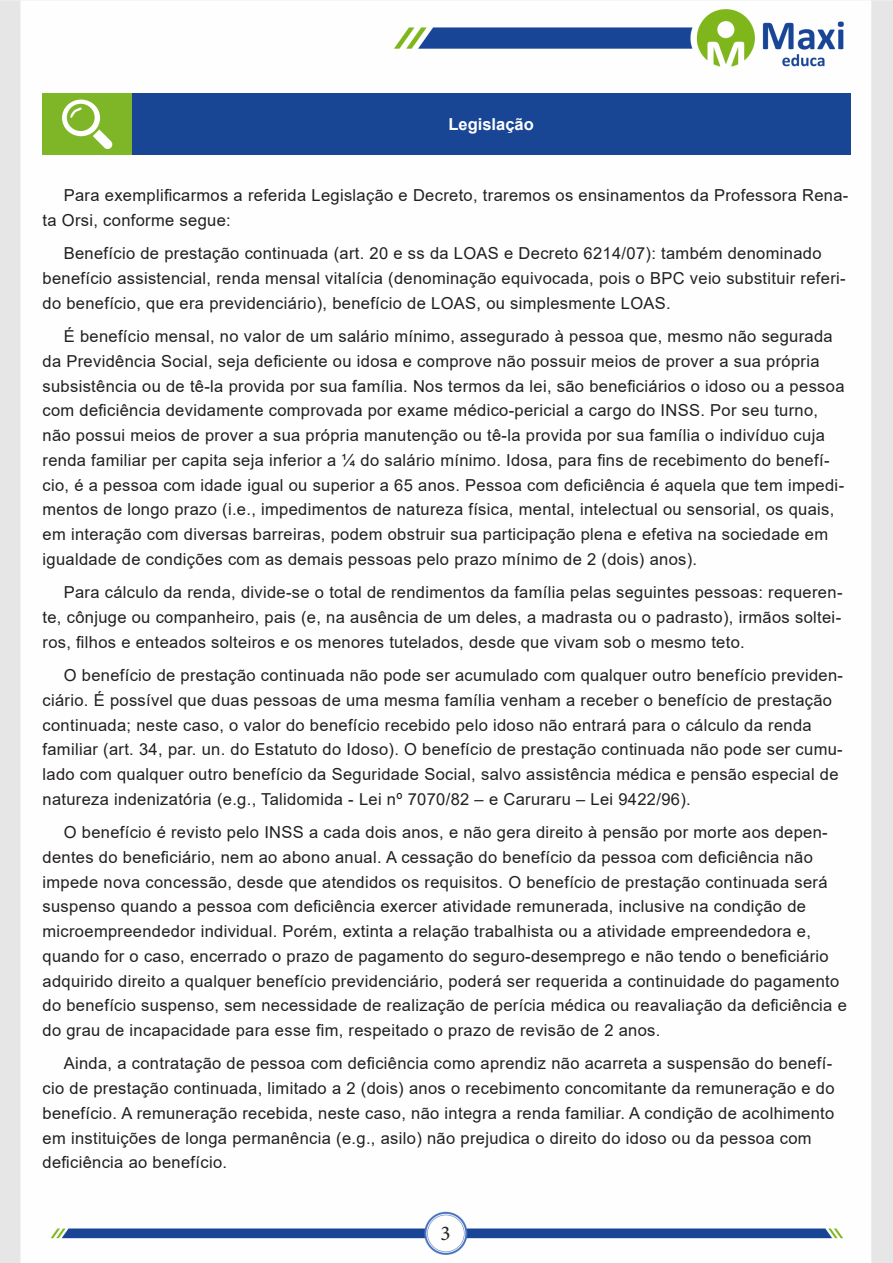
<style>
.page{position:relative;width:893px;height:1263px;background:#fff}
.page>*{position:absolute;margin:0;border:0;box-sizing:border-box;transform-origin:0 0}
.t1{font:21px "Minion Pro";color:#231f20}
.APOSTILA{font:16.5px/24.8px "Arial";letter-spacing:.02em;color:#231f20}
.Titulo_de_Caixa{font:700 16.5px "Arial";color:#fff}
</style>
<div class="page">
<img style="left:0;top:0;width:893px;height:1263px">
<div style="left:43px;top:94px;width:89px;height:61px;background:#7fb628"></div>
<div style="left:132px;top:94px;width:718px;height:61px;background:#184695"></div>
<svg style="left:62px;top:100px;width:51px;height:49px"></svg>
<p class="Titulo_de_Caixa" style="left:448px;top:113px;width:87px">Legislação</p>
<p class="APOSTILA" style="left:43px;top:183px;width:807px;text-indent:21px">Para exemplificarmos a referida Legislação e Decreto, traremos os ensinamentos da Professora Rena&shy;ta Orsi, conforme segue:</p>
<p class="APOSTILA" style="left:43px;top:241px;width:805px;text-indent:21px">Benefício de prestação continuada (art. 20 e ss da LOAS e Decreto 6214/07): também denominado benefício assistencial, renda mensal vitalícia (denominação equivocada, pois o BPC veio substituir referi&shy;do benefício, que era previdenciário), benefício de LOAS, ou simplesmente LOAS.</p>
<p class="APOSTILA" style="left:43px;top:324px;width:803px;text-indent:21px">É benefício mensal, no valor de um salário mínimo, assegurado à pessoa que, mesmo não segurada da Previdência Social, seja deficiente ou idosa e comprove não possuir meios de prover a sua própria subsistência ou de tê-la provida por sua família. Nos termos da lei, são beneficiários o idoso ou a pessoa com deficiência devidamente comprovada por exame médico-pericial a cargo do INSS. Por seu turno, não possui meios de prover a sua própria manutenção ou tê-la provida por sua família o indivíduo cuja renda familiar per capita seja inferior a ¼ do salário mínimo. Idosa, para fins de recebimento do benefí&shy;cio, é a pessoa com idade igual ou superior a 65 anos. Pessoa com deficiência é aquela que tem impedi&shy;mentos de longo prazo (i.e., impedimentos de natureza física, mental, intelectual ou sensorial, os quais, em interação com diversas barreiras, podem obstruir sua participação plena e efetiva na sociedade em igualdade de condições com as demais pessoas pelo prazo mínimo de 2 (dois) anos).</p>
<p class="APOSTILA" style="left:43px;top:580px;width:801px;text-align:justify;text-indent:21px">Para cálculo da renda, divide-se o total de rendimentos da família pelas seguintes pessoas: requeren&shy;te, cônjuge ou companheiro, pais (e, na ausência de um deles, a madrasta ou o padrasto), irmãos soltei&shy;ros, filhos e enteados solteiros e os menores tutelados, desde que vivam sob o mesmo teto.</p>
<p class="APOSTILA" style="left:43px;top:663px;width:802px;text-indent:21px">O benefício de prestação continuada não pode ser acumulado com qualquer outro benefício previden&shy;ciário. É possível que duas pessoas de uma mesma família venham a receber o benefício de prestação continuada; neste caso, o valor do benefício recebido pelo idoso não entrará para o cálculo da renda familiar (art. 34, par. un. do Estatuto do Idoso). O benefício de prestação continuada não pode ser cumu&shy;lado com qualquer outro benefício da Seguridade Social, salvo assistência médica e pensão especial de natureza indenizatória (e.g., Talidomida - Lei nº 7070/82 – e Caruraru – Lei 9422/96).</p>
<p class="APOSTILA" style="left:43px;top:820px;width:806px;text-indent:21px">O benefício é revisto pelo INSS a cada dois anos, e não gera direito à pensão por morte aos depen&shy;dentes do beneficiário, nem ao abono anual. A cessação do benefício da pessoa com deficiência não impede nova concessão, desde que atendidos os requisitos. O benefício de prestação continuada será suspenso quando a pessoa com deficiência exercer atividade remunerada, inclusive na condição de microempreendedor individual. Porém, extinta a relação trabalhista ou a atividade empreendedora e, quando for o caso, encerrado o prazo de pagamento do seguro-desemprego e não tendo o beneficiário adquirido direito a qualquer benefício previdenciário, poderá ser requerida a continuidade do pagamento do benefício suspenso, sem necessidade de realização de perícia médica ou reavaliação da deficiência e do grau de incapacidade para esse fim, respeitado o prazo de revisão de 2 anos.</p>
<p class="APOSTILA" style="left:43px;top:1051px;width:794px;text-indent:21px">Ainda, a contratação de pessoa com deficiência como aprendiz não acarreta a suspensão do benefí&shy;cio de prestação continuada, limitado a 2 (dois) anos o recebimento concomitante da remuneração e do benefício. A remuneração recebida, neste caso, não integra a renda familiar. A condição de acolhimento em instituições de longa permanência (e.g., asilo) não prejudica o direito do idoso ou da pessoa com deficiência ao benefício.</p>
<p class="t1" style="left:440px;top:1219px;width:12px">3</p>
</div>
